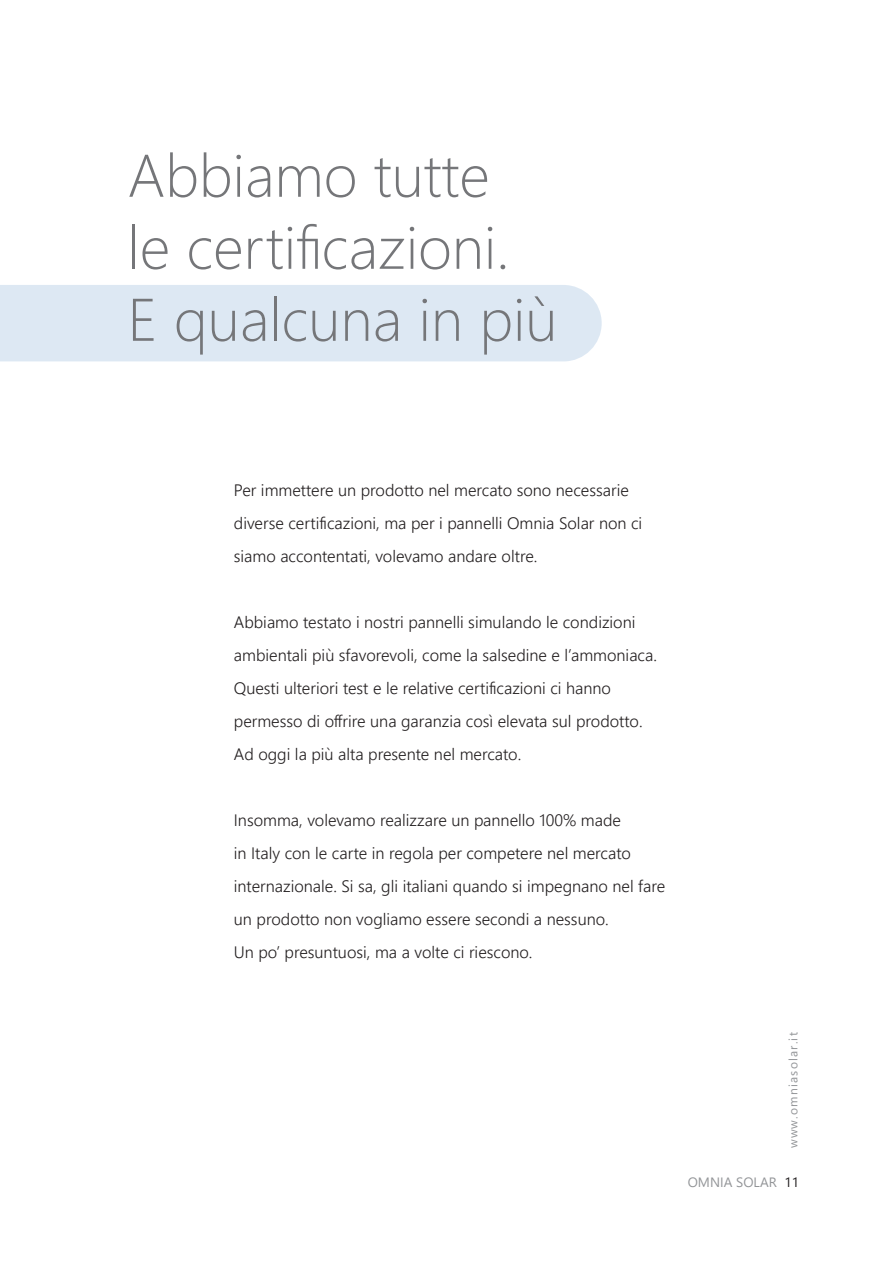
<style>
.page{position:relative;width:893px;height:1263px;background:#fff}
.page>*{position:absolute;margin:0;border:0;box-sizing:border-box;transform-origin:0 0}
.t1{font:300 60px "Segoe UI";color:#757679}
.t2{font:300 16.5px/33px "Segoe UI";color:#231f20}
.t3{font:13.5px "Segoe UI";color:#939598}
.t4{font:12px "Segoe UI";letter-spacing:.1em;color:#939598}
.s1{color:#231f20}
</style>
<div class="page">
<div style="left:0;top:285px;width:602px;height:76px;background:#dde8f3"></div>
<p class="t1" style="left:128px;top:127px;width:364px">Abbiamo tutte</p>
<p class="t1" style="left:128px;top:199px;width:383px">le certificazioni.</p>
<p class="t1" style="left:128px;top:271px;width:431px">E qualcuna in più</p>
<p class="t2" style="left:234px;top:473px;width:410px">Per immettere un prodotto nel mercato sono necessarie diverse certificazioni, ma per i pannelli Omnia Solar non ci siamo accontentati, volevamo andare oltre.</p>
<p class="t2" style="left:234px;top:605px;width:425px">Abbiamo testato i nostri pannelli simulando le condizioni ambientali più sfavorevoli, come la salsedine e l’ammoniaca.</p>
<p class="t2" style="left:234px;top:671px;width:410px">Questi ulteriori test e le relative certificazioni ci hanno permesso di offrire una garanzia così elevata sul prodotto.<br>Ad oggi la più alta presente nel mercato.</p>
<p class="t2" style="left:234px;top:803px;width:433px">Insomma, volevamo realizzare un pannello 100% made<br>in Italy con le carte in regola per competere nel mercato internazionale. Si sa, gli italiani quando si impegnano nel fare un prodotto non vogliamo essere secondi a nessuno.</p>
<p class="t2" style="left:234px;top:935px;width:300px">Un po’ presuntuosi, ma a volte ci riescono.</p>
<p class="t4" style="left:784px;top:1148px;width:117px;rotate:-90deg">www.omniasolar.it</p>
<p class="t3" style="left:688px;top:1172px;width:113px">OMNIA SOLAR <span class="s1">11</span></p>
</div>
